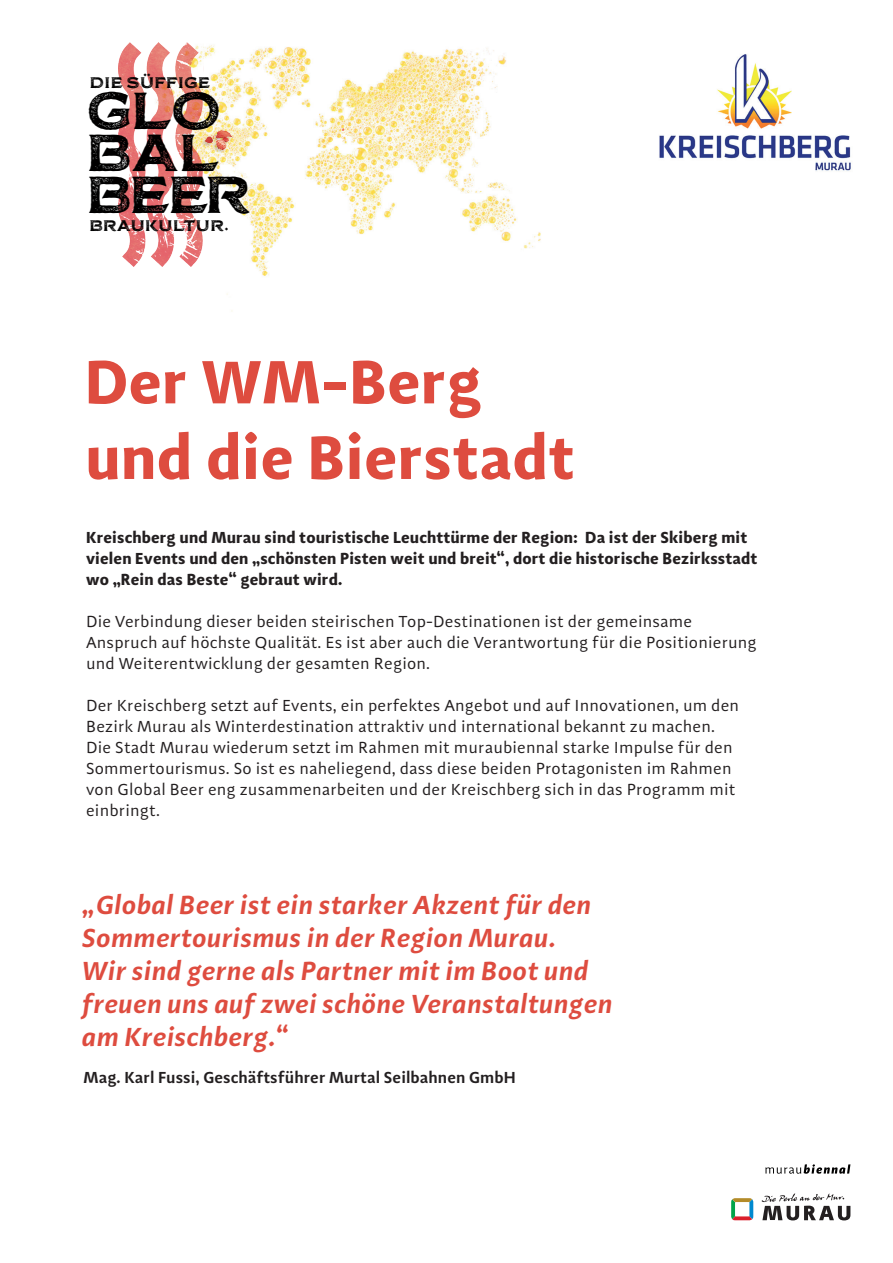
<style>
.page{position:relative;width:893px;height:1263px;background:#fff}
.page>*{position:absolute;margin:0;border:0;box-sizing:border-box;transform-origin:0 0}
.t1{font:700 63px/75.6px "Adagio Sans";letter-spacing:.01em;color:#de4c3f}
.t2{font:49.8px/42.2px "FM Bolyar Rust One N Pro 900";letter-spacing:-.06em;color:#010000}
.t3{font:italic 600 27px/33px "Adagio Sans";letter-spacing:.01em;color:#de4c3f}
.t4{font:16.5px/21px "Adagio Sans";letter-spacing:.01em;color:#231f20}
.t5{font:700 16.5px/21px "Adagio Sans";letter-spacing:.01em;color:#231f20}
.t6{font:600 16.5px "Adagio Sans";letter-spacing:.005em;color:#231f20}
.t7{font:14.7px "FM Bolyar Rust One N Pro 900";letter-spacing:-.02em;color:#010000}
</style>
<div class="page">
<img style="left:129px;top:42px;width:412px;height:270px">
<img style="left:119px;top:43px;width:84px;height:224px">
<img style="left:201px;top:127px;width:37px;height:28px">
<svg style="left:765px;top:1164px;width:85px;height:10px"></svg>
<svg style="left:731px;top:1198px;width:22px;height:22px"></svg>
<svg style="left:761px;top:1193px;width:89px;height:27px"></svg>
<img style="left:659px;top:54px;width:192px;height:117px">
<p class="t7" style="left:90px;top:73px;width:122px">DIE SÜFFIGE</p>
<h2 class="t2" style="left:85px;top:90px;width:168px">GLO<br>BAL<br>BEER</h2>
<p class="t7" style="left:89px;top:216px;width:141px">BRAUKULTUR.</p>
<h1 class="t1" style="left:85px;top:345px;width:491px">Der WM-Berg und die Bierstadt</h1>
<p class="t5" style="left:86px;top:527px;width:673px">Kreischberg und Murau sind touristische Leuchttürme der Region: Da ist der Skiberg mit vielen Events und den „schönsten Pisten weit und breit“, dort die historische Bezirksstadt wo „Rein das Beste“ gebraut wird.</p>
<p class="t4" style="left:86px;top:611px;width:672px">Die Verbindung dieser beiden steirischen Top-Destinationen ist der gemeinsame<br>Anspruch auf höchste Qualität. Es ist aber auch die Verantwortung für die Positionierung und Weiterentwicklung der gesamten Region.</p>
<p class="t4" style="left:86px;top:695px;width:654px">Der Kreischberg setzt auf Events, ein perfektes Angebot und auf Innovationen, um den Bezirk Murau als Winterdestination attraktiv und international bekannt zu machen.<br>Die Stadt Murau wiederum setzt im Rahmen mit muraubiennal starke Impulse für den Sommertourismus. So ist es naheliegend, dass diese beiden Protagonisten im Rahmen von Global Beer eng zusammenarbeiten und der Kreischberg sich in das Programm mit einbringt.</p>
<h3 class="t3" style="left:84px;top:888px;width:532px">„Global Beer ist ein starker Akzent für den Sommertourismus in der Region Murau.<br>Wir sind gerne als Partner mit im Boot und freuen uns auf zwei schöne Veranstaltungen am Kreischberg.“</h3>
<p class="t6" style="left:84px;top:1066px;width:433px">Mag. Karl Fussi, Geschäftsführer Murtal Seilbahnen GmbH</p>
</div>
